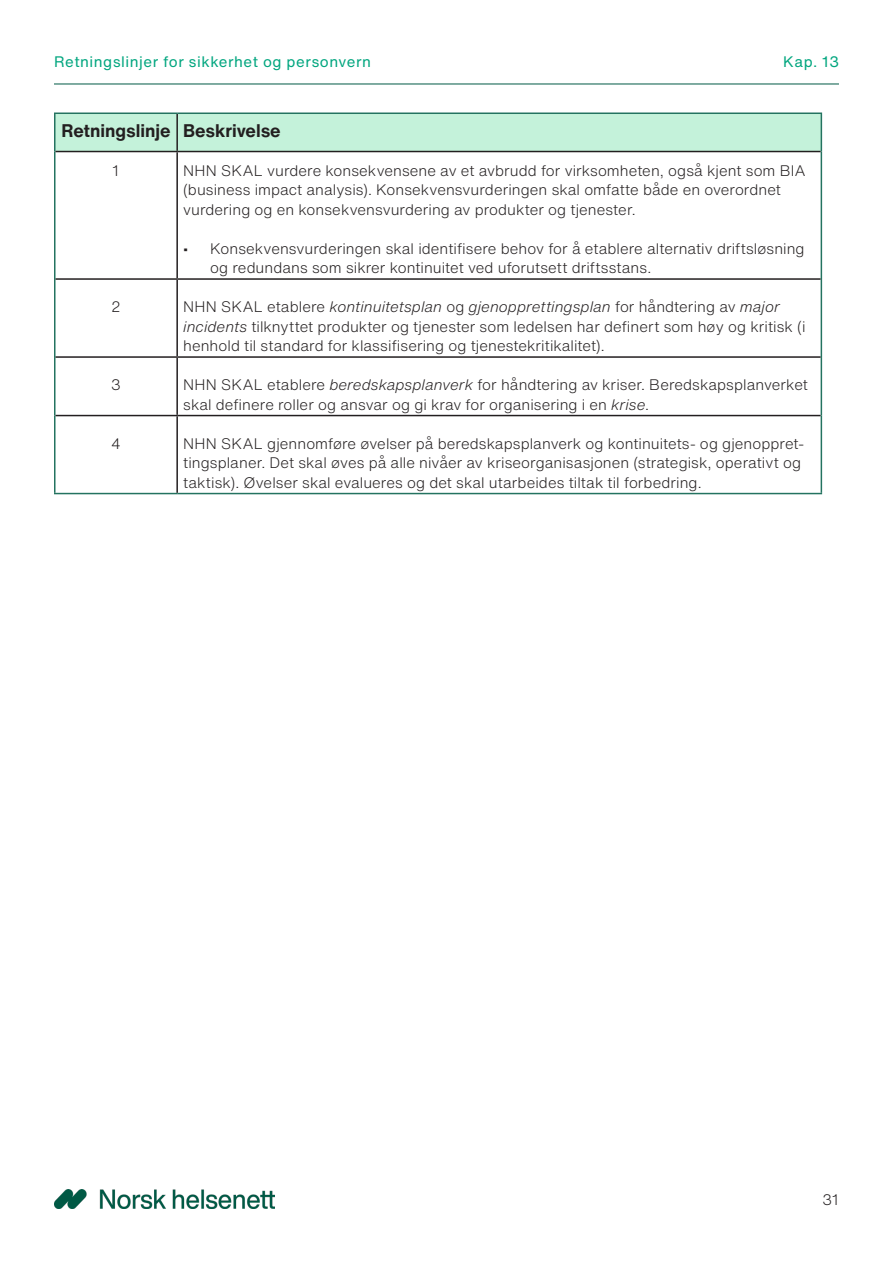
<style>
.page{position:relative;width:893px;height:1263px;background:#fff}
.page>*{position:absolute;margin:0;border:0;box-sizing:border-box;transform-origin:0 0}
.BT{font:700 18px "Helvetica Now Text";letter-spacing:-.005em;color:#231f20}
.BT-2{font:300 15px/19.5px "Helvetica Now Text";letter-spacing:.005em;color:#231f20}
.t1{font:15px "Helvetica Now Text";letter-spacing:.035em;color:#02a67f}
.s1{font-style:italic}
</style>
<div class="page">
<hr style="left:54px;top:84px;width:785px;height:1px;background:#015945">
<img style="left:54px;top:1189px;width:220px;height:20px">
<div style="left:56px;top:114px;width:765px;height:37px;background:#c4f2da"></div>
<hr style="left:54px;top:113px;width:123px;height:1px;background:#247360">
<hr style="left:54px;top:114px;width:2px;height:38px;background:#247360">
<hr style="left:177px;top:113px;width:645px;height:1px;background:#247360">
<hr style="left:821px;top:114px;width:1px;height:38px;background:#247360">
<hr style="left:54px;top:152px;width:2px;height:127px;background:#247360">
<hr style="left:821px;top:152px;width:1px;height:127px;background:#247360">
<hr style="left:54px;top:279px;width:2px;height:78px;background:#247360">
<hr style="left:821px;top:279px;width:1px;height:78px;background:#247360">
<hr style="left:54px;top:357px;width:2px;height:59px;background:#247360">
<hr style="left:821px;top:357px;width:1px;height:59px;background:#247360">
<hr style="left:54px;top:416px;width:2px;height:77px;background:#247360">
<hr style="left:821px;top:416px;width:1px;height:77px;background:#247360">
<hr style="left:54px;top:493px;width:123px;height:1px;background:#247360">
<hr style="left:177px;top:493px;width:645px;height:1px;background:#247360">
<hr style="left:176px;top:114px;width:2px;height:37px;background:#231f20">
<hr style="left:56px;top:151px;width:121px;height:1px;background:#231f20">
<hr style="left:177px;top:151px;width:644px;height:1px;background:#231f20">
<hr style="left:176px;top:152px;width:2px;height:126px;background:#231f20">
<hr style="left:56px;top:278px;width:121px;height:2px;background:#231f20">
<hr style="left:177px;top:278px;width:644px;height:2px;background:#231f20">
<hr style="left:176px;top:280px;width:2px;height:76px;background:#231f20">
<hr style="left:56px;top:356px;width:121px;height:2px;background:#231f20">
<hr style="left:177px;top:356px;width:644px;height:2px;background:#231f20">
<hr style="left:176px;top:358px;width:2px;height:57px;background:#231f20">
<hr style="left:56px;top:415px;width:121px;height:1px;background:#231f20">
<hr style="left:177px;top:415px;width:644px;height:1px;background:#231f20">
<hr style="left:176px;top:416px;width:2px;height:77px;background:#231f20">
<p class="t1" style="left:54px;top:52px;width:319px">Retningslinjer for sikkerhet og personvern</p>
<h3 class="t1" style="left:783px;top:52px;width:57px">Kap. 13</h3>
<p class="BT" style="left:61px;top:118px;width:111px">Retningslinje</p>
<p class="BT" style="left:183px;top:118px;width:99px">Beskrivelse</p>
<p class="BT-2" style="left:113px;top:160px;width:8px">1</p>
<p class="BT-2" style="left:183px;top:160px;width:624px">NHN SKAL vurdere konsekvensene av et avbrudd for virksomheten, også kjent som BIA (business impact analysis). Konsekvensvurderingen skal omfatte både en overordnet vurdering og en konsekvensvurdering av produkter og tjenester.</p>
<p class="BT-2" style="left:210px;top:238px;width:596px;text-indent:-27px">• Konsekvensvurderingen skal identifisere behov for å etablere alternativ driftsløsning og redundans som sikrer kontinuitet ved uforutsett driftsstans.</p>
<p class="BT-2" style="left:111px;top:297px;width:11px">2</p>
<p class="BT-2" style="left:183px;top:297px;width:624px">NHN SKAL etablere <span class="s1">kontinuitetsplan</span> og <span class="s1">gjenopprettingsplan</span> for håndtering av <span class="s1">major incidents</span> tilknyttet produkter og tjenester som ledelsen har definert som høy og kritisk (i henhold til standard for klassifisering og tjenestekritikalitet).</p>
<p class="BT-2" style="left:111px;top:375px;width:11px">3</p>
<p class="BT-2" style="left:183px;top:375px;width:626px">NHN SKAL etablere <span class="s1">beredskapsplanverk</span> for håndtering av kriser. Beredskapsplanverket skal definere roller og ansvar og gi krav for organisering i en <span class="s1">krise</span>.</p>
<p class="BT-2" style="left:111px;top:433px;width:11px">4</p>
<p class="BT-2" style="left:183px;top:433px;width:622px">NHN SKAL gjennomføre øvelser på beredskapsplanverk og kontinuitets- og gjenoppret&shy;tingsplaner. Det skal øves på alle nivåer av kriseorganisasjonen (strategisk, operativt og taktisk). Øvelser skal evalueres og det skal utarbeides tiltak til forbedring.</p>
<p class="BT-2" style="left:823px;top:1189px;width:18px">31</p>
</div>
